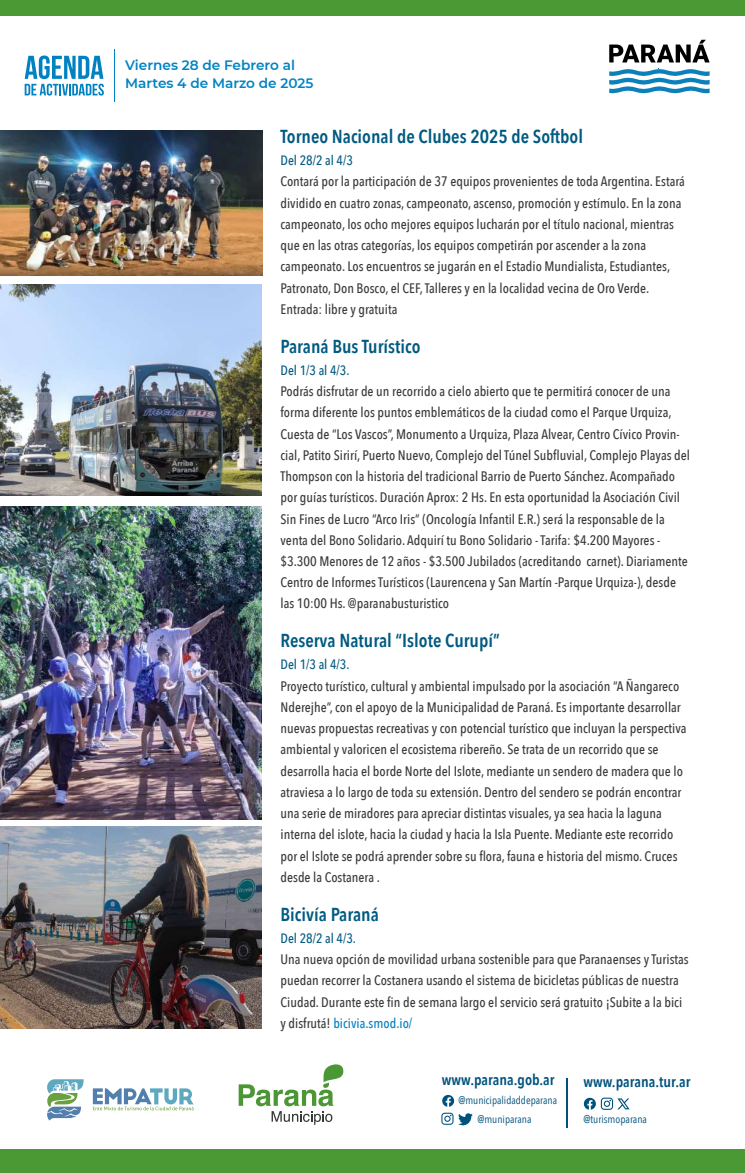
<style>
.page{position:relative;width:745px;height:1173px;background:#fff}
.page>*{position:absolute;margin:0;border:0;box-sizing:border-box;transform-origin:0 0}
.t1{font:600 18.75px "Avenir Next Condensed";color:#005a81}
.t2{font:600 15.12px "Avenir Next Condensed";color:#00527d}
.t3{font:500 13.75px/21.2px "Avenir Next Condensed";color:#3a3a3a}
.t4{font:600 13.62px/17.8px "Montserrat";color:#0083c3}
.t5{font:500 13.5px "Avenir Next Condensed";color:#035b81}
.t6{font:11px "Avenir Next Condensed";color:#00527d}
.t7{font:10.88px/18.5px "Avenir Next Condensed";color:#00527d}
.s1{color:#0082c2}
</style>
<div class="page">
<div style="left:0;top:1149px;width:744px;height:24px;background:#4b9935"></div>
<svg style="left:93px;top:1088px;width:100px;height:22px"></svg>
<svg style="left:47px;top:1079px;width:37px;height:41px"></svg>
<svg style="left:441px;top:1113px;width:32px;height:12px"></svg>
<svg style="left:442px;top:1095px;width:12px;height:12px"></svg>
<hr style="left:566px;top:1078px;width:1px;height:50px;background:#00527d">
<svg style="left:583px;top:1097px;width:46px;height:13px"></svg>
<svg style="left:238px;top:1064px;width:105px;height:61px"></svg>
<div style="left:0;top:0;width:744px;height:16px;background:#4b9935"></div>
<svg style="left:609px;top:69px;width:100px;height:24px"></svg>
<svg style="left:609px;top:40px;width:100px;height:22px"></svg>
<svg style="left:25px;top:55px;width:79px;height:41px"></svg>
<hr style="left:114px;top:49px;width:1px;height:52px;background:#0082c2">
<img style="left:0;top:284px;width:261px;height:212px">
<img style="left:0;top:507px;width:261px;height:312px">
<img style="left:0;top:826px;width:261px;height:202px">
<img style="left:0;top:130px;width:262px;height:145px">
<p class="t4" style="left:125px;top:56px;width:190px">Viernes 28 de Febrero al<br>Martes 4 de Marzo de 2025</p>
<h1 class="t1" style="left:280px;top:120px;width:304px">Torneo Nacional de Clubes 2025 de Softbol</h1>
<p class="t5" style="left:280px;top:152px;width:74px">Del 28/2 al 4/3</p>
<p class="t3" style="left:280px;top:171px;width:405px">Contará por la participación de 37 equipos provenientes de toda Argentina. Estará dividido en cuatro zonas, campeonato, ascenso, promoción y estímulo. En la zona campeonato, los ocho mejores equipos lucharán por el título nacional, mientras que en las otras categorías, los equipos competirán por ascender a la zona campeonato. Los encuentros se jugarán en el Estadio Mundialista, Estudiantes, Patronato, Don Bosco, el CEF, Talleres y en la localidad vecina de Oro Verde.<br>Entrada: libre y gratuita</p>
<h1 class="t1" style="left:280px;top:330px;width:141px">Paraná Bus Turístico</h1>
<p class="t5" style="left:280px;top:362px;width:70px">Del 1/3 al 4/3.</p>
<p class="t3" style="left:280px;top:380px;width:411px">Podrás disfrutar de un recorrido a cielo abierto que te permitirá conocer de una forma diferente los puntos emblemáticos de la ciudad como el Parque Urquiza, Cuesta de “Los Vascos”, Monumento a Urquiza, Plaza Alvear, Centro Cívico Provin&shy;cial, Patito Sirirí, Puerto Nuevo, Complejo del Túnel Subfluvial, Complejo Playas del Thompson con la historia del tradicional Barrio de Puerto Sánchez. Acompañado por guías turísticos. Duración Aprox: 2 Hs. En esta oportunidad la Asociación Civil Sin Fines de Lucro “Arco Iris” (Oncología Infantil E.R.) será la responsable de la venta del Bono Solidario. Adquirí tu Bono Solidario - Tarifa: $4.200 Mayores - $3.300 Menores de 12 años - $3.500 Jubilados (acreditando carnet). Diariamente Centro de Informes Turísticos (Laurencena y San Martín -Parque Urquiza-), desde las 10:00 Hs. @paranabusturistico</p>
<h1 class="t1" style="left:280px;top:624px;width:221px">Reserva Natural “Islote Curupí”</h1>
<p class="t5" style="left:280px;top:656px;width:70px">Del 1/3 al 4/3.</p>
<p class="t3" style="left:280px;top:675px;width:407px">Proyecto turístico, cultural y ambiental impulsado por la asociación “A Ñangareco Nderejhe”, con el apoyo de la Municipalidad de Paraná. Es importante desarrollar nuevas propuestas recreativas y con potencial turístico que incluyan la perspectiva ambiental y valoricen el ecosistema ribereño. Se trata de un recorrido que se desarrolla hacia el borde Norte del Islote, mediante un sendero de madera que lo atraviesa a lo largo de toda su extensión. Dentro del sendero se podrán encontrar una serie de miradores para apreciar distintas visuales, ya sea hacia la laguna interna del islote, hacia la ciudad y hacia la Isla Puente. Mediante este recorrido por el Islote se podrá aprender sobre su flora, fauna e historia del mismo. Cruces desde la Costanera .</p>
<h1 class="t1" style="left:280px;top:898px;width:100px">Bicivía Paraná</h1>
<p class="t5" style="left:280px;top:930px;width:77px">Del 28/2 al 4/3.</p>
<p class="t3" style="left:280px;top:948px;width:409px">Una nueva opción de movilidad urbana sostenible para que Paranaenses y Turistas puedan recorrer la Costanera usando el sistema de bicicletas públicas de nuestra Ciudad. Durante este fin de semana largo el servicio será gratuito ¡Subite a la bici y disfrutá! <span class="s1">bicivia.smod.io/</span></p>
<p class="t2" style="left:441px;top:1067px;width:114px">www.parana.gob.ar</p>
<p class="t7" style="left:477px;top:1091px;width:81px;text-indent:-19px">@municipalidaddeparana @muniparana</p>
<p class="t2" style="left:583px;top:1069px;width:108px">www.parana.tur.ar</p>
<p class="t6" style="left:583px;top:1110px;width:65px">@turismoparana</p>
</div>
